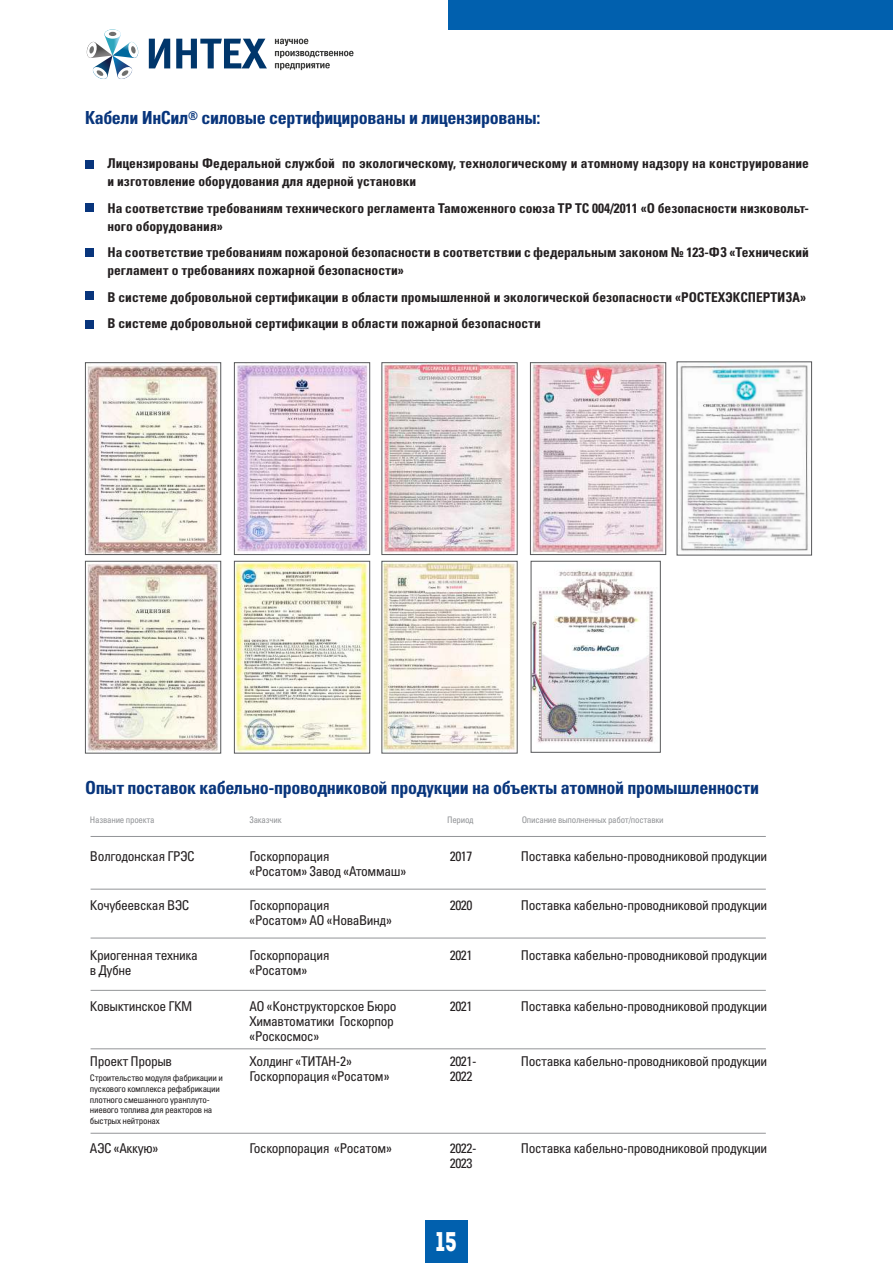
<style>
.page{position:relative;width:893px;height:1263px;background:#fff}
.page>*{position:absolute;margin:0;border:0;box-sizing:border-box;transform-origin:0 0}
.t1{font:27px "Intro";color:#fff;scale:.75 1}
.t2{font:700 18px "Partner Condensed";letter-spacing:-.02em;color:#08357c}
.t3{font:13.5px/15px "Partner Condensed";letter-spacing:-.03em;color:#231f20}
.t4{font:700 13.5px/18px "Partner Condensed";color:#231f20}
.t5{font:9px/10.8px "Partner Condensed";letter-spacing:-.03em;color:#231f20}
.t6{font:9px "Partner Condensed";letter-spacing:-.03em;color:#939598}
</style>
<div class="page">
<div style="left:448px;top:0;width:445px;height:29px;background:#0160ae"></div>
<svg style="left:149px;top:39px;width:21px;height:29px"></svg>
<svg style="left:176px;top:39px;width:91px;height:29px"></svg>
<svg style="left:275px;top:39px;width:78px;height:31px"></svg>
<svg style="left:87px;top:29px;width:52px;height:50px"></svg>
<div style="left:425px;top:1220px;width:43px;height:43px;background:#0160ae"></div>
<img style="left:533px;top:570px;width:121px;height:173px">
<div style="left:531px;top:561px;width:130px;height:192px;border:1px solid #57585a"></div>
<img style="left:680px;top:363px;width:128px;height:188px">
<div style="left:677px;top:361px;width:135px;height:194px;border:1px solid #57585a"></div>
<img style="left:236px;top:364px;width:132px;height:188px">
<div style="left:234px;top:362px;width:136px;height:193px;border:1px solid #57585a"></div>
<img style="left:87px;top:364px;width:131px;height:189px">
<div style="left:85px;top:362px;width:136px;height:193px;border:1px solid #57585a"></div>
<img style="left:383px;top:364px;width:133px;height:189px">
<div style="left:381px;top:362px;width:137px;height:193px;border:1px solid #57585a"></div>
<img style="left:532px;top:364px;width:132px;height:189px">
<div style="left:530px;top:362px;width:136px;height:193px;border:1px solid #57585a"></div>
<img style="left:236px;top:563px;width:132px;height:188px">
<div style="left:234px;top:561px;width:136px;height:192px;border:1px solid #57585a"></div>
<img style="left:87px;top:563px;width:131px;height:188px">
<div style="left:85px;top:561px;width:136px;height:192px;border:1px solid #57585a"></div>
<img style="left:383px;top:563px;width:133px;height:188px">
<div style="left:381px;top:561px;width:137px;height:192px;border:1px solid #57585a"></div>
<div style="left:86px;top:160px;width:8px;height:8px;background:#08357c"></div>
<div style="left:86px;top:204px;width:8px;height:8px;background:#08357c"></div>
<div style="left:86px;top:291px;width:8px;height:9px;background:#08357c"></div>
<div style="left:86px;top:320px;width:8px;height:8px;background:#08357c"></div>
<div style="left:86px;top:248px;width:8px;height:8px;background:#08357c"></div>
<hr style="left:91px;top:836px;width:675px;height:1px;background:#939598">
<hr style="left:91px;top:889px;width:675px;height:1px;background:#939598">
<hr style="left:91px;top:990px;width:675px;height:1px;background:#939598">
<hr style="left:91px;top:938px;width:675px;height:1px;background:#939598">
<hr style="left:91px;top:1048px;width:675px;height:1px;background:#939598">
<hr style="left:91px;top:1133px;width:675px;height:1px;background:#939598">
<h2 class="t2" style="left:85px;top:107px;width:457px">Кабели ИнСил<sup>®</sup> силовые сертифицированы и лицензированы:</h2>
<p class="t4" style="left:107px;top:155px;width:703px">Лицензированы Федеральной службой по экологическому, технологическому и атомному надзору на конструирование и изготовление оборудования для ядерной установки</p>
<p class="t4" style="left:107px;top:200px;width:703px">На соответствие требованиям технического регламента Таможенного союза ТР ТС 004/2011 «О безопасности низковольт&shy;ного оборудования»</p>
<p class="t4" style="left:107px;top:244px;width:703px">На соответствие требованиям пожароной безопасности в соответствии с федеральным законом № 123-ФЗ «Технический регламент о требованиях пожарной безопасности»</p>
<p class="t4" style="left:107px;top:285px;width:700px;line-height:26.5px">В системе добровольной сертификации в области промышленной и экологической безопасности «РОСТЕХЭКСПЕРТИЗА»<br>В системе добровольной сертификации в области пожарной безопасности</p>
<h2 class="t2" style="left:85px;top:776px;width:676px">Опыт поставок кабельно-проводниковой продукции на объекты атомной промышленности</h2>
<p class="t6" style="left:249px;top:815px;width:34px">Заказчик</p>
<p class="t6" style="left:522px;top:815px;width:143px">Описание выполненных работ/поставки</p>
<p class="t6" style="left:90px;top:815px;width:66px">Название проекта</p>
<p class="t6" style="left:447px;top:815px;width:28px">Период</p>
<p class="t3" style="left:90px;top:849px;width:106px">Волгодонская ГРЭС</p>
<p class="t3" style="left:90px;top:899px;width:101px">Кочубеевская ВЭС</p>
<p class="t3" style="left:90px;top:949px;width:109px">Криогенная техника в Дубне</p>
<p class="t3" style="left:90px;top:999px;width:104px">Ковыктинское ГКМ</p>
<p class="t3" style="left:90px;top:1055px;width:84px">Проект Прорыв</p>
<p class="t5" style="left:90px;top:1073px;width:134px">Строительство модуля фабрикации и пускового комплекса рефабрикации плотного смешанного уранплуто&shy;ниевого топлива для реакторов на быстрых нейтронах</p>
<p class="t3" style="left:90px;top:1142px;width:70px">АЭС «Аккую»</p>
<p class="t3" style="left:249px;top:849px;width:158px">Госкорпорация<br>«Росатом» Завод «Атоммаш»</p>
<p class="t3" style="left:249px;top:899px;width:144px">Госкорпорация<br>«Росатом» АО «НоваВинд»</p>
<p class="t3" style="left:249px;top:949px;width:81px">Госкорпорация «Росатом»</p>
<p class="t3" style="left:249px;top:999px;width:149px">АО «Конструкторское Бюро<br>Химавтоматики Госкорпор «Роскосмос»</p>
<p class="t3" style="left:249px;top:1055px;width:141px">Холдинг «ТИТАН-2»<br>Госкорпорация «Росатом»</p>
<p class="t3" style="left:249px;top:1142px;width:144px">Госкорпорация «Росатом»</p>
<p class="t3" style="left:450px;top:849px;width:24px">2017</p>
<p class="t3" style="left:450px;top:899px;width:24px">2020</p>
<p class="t3" style="left:450px;top:949px;width:24px">2021</p>
<p class="t3" style="left:450px;top:999px;width:24px">2021</p>
<p class="t3" style="left:450px;top:1055px;width:28px">2021-<br>2022</p>
<p class="t3" style="left:450px;top:1142px;width:28px">2022-<br>2023</p>
<h1 class="t1" style="left:436px;top:1225px;width:29px">15</h1>
<p class="t3" style="left:521px;top:849px;width:248px">Поставка кабельно-проводниковой продукции</p>
<p class="t3" style="left:521px;top:899px;width:248px">Поставка кабельно-проводниковой продукции</p>
<p class="t3" style="left:521px;top:949px;width:248px">Поставка кабельно-проводниковой продукции</p>
<p class="t3" style="left:521px;top:999px;width:248px">Поставка кабельно-проводниковой продукции</p>
<p class="t3" style="left:521px;top:1055px;width:248px">Поставка кабельно-проводниковой продукции</p>
<p class="t3" style="left:521px;top:1142px;width:248px">Поставка кабельно-проводниковой продукции</p>
</div>
